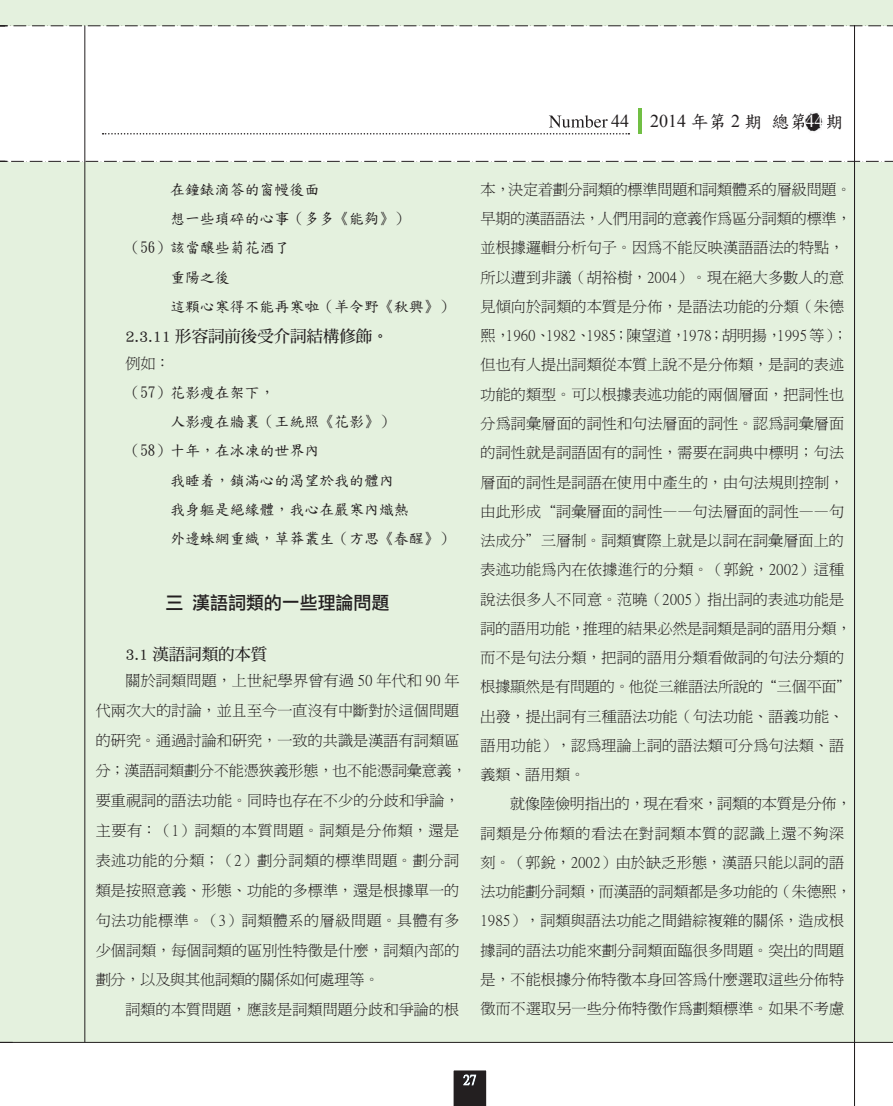
<style>
.page{position:relative;width:893px;height:1106px;background:#fff}
.page>*{position:absolute;margin:0;border:0;box-sizing:border-box;transform-origin:0 0}
.t1{font:18px "Times New Roman";color:#231f20}
.t2{font:18px "DF Li Hei Md WIN BF";letter-spacing:-.005em;color:#231f20}
.t3{font:18px "Times New Roman";color:#fff}
.t4{font:16.5px "DF Ming Std W7";letter-spacing:-.005em;color:#231f20}
.t5{font:15px/29.2px "Ming Li U";letter-spacing:.01em;color:#231f20}
.t6{font:15px "DF Kai Shu SB Estd BF";letter-spacing:-.005em;color:#231f20}
.s1{font-family:"DF Kai Shu SB Estd BF"}
</style>
<div class="page">
<div style="left:0;top:0;width:893px;height:1042px;background:#e4f1de"></div>
<div style="left:0;top:26px;width:893px;height:135px;background:#fff"></div>
<hr style="left:0;top:1042px;width:893px;height:1px;background:#231f20">
<svg style="left:453px;top:1070px;width:34px;height:36px"></svg>
<hr style="left:639px;top:108px;width:3px;height:26px;background:#71bf44">
<hr style="left:85px;top:26px;width:1px;height:1016px;background:#231f20">
<hr style="left:854px;top:26px;width:1px;height:1080px;background:#231f20">
<svg style="left:0;top:161px;width:893px;height:1px"></svg>
<svg style="left:0;top:26px;width:893px;height:1px"></svg>
<img style="left:805px;top:113px;width:18px;height:19px">
<svg style="left:103px;top:115px;width:526px;height:19px"></svg>
<p class="t1" style="left:611px;top:109px;width:234px">44 2014 <span class="s1">年第</span> 2 <span class="s1">期 總第 期</span></p>
<p class="t3" style="left:805px;top:109px;width:19px">44</p>
<p class="t6" style="left:170px;top:182px;width:151px">在鐘錶滴答的窗幔後面</p>
<p class="t6" style="left:170px;top:211px;width:240px">想一些瑣碎的心事（多多《能夠》）</p>
<p class="t6" style="left:125px;top:240px;width:166px">（56）該當釀些菊花酒了</p>
<p class="t6" style="left:170px;top:270px;width:61px">重陽之後</p>
<p class="t6" style="left:170px;top:299px;width:285px">這顆心寒得不能再寒啦（羊令野《秋興》）</p>
<p class="t4" style="left:125px;top:327px;width:265px">2.3.11 形容詞前後受介詞結構修飾。</p>
<p class="t5" style="left:125px;top:348px;width:46px">例如：</p>
<p class="t6" style="left:125px;top:385px;width:151px">（57）花影瘦在架下，</p>
<p class="t6" style="left:170px;top:414px;width:225px">人影瘦在牆裏（王統照《花影》）</p>
<p class="t6" style="left:125px;top:443px;width:196px">（58）十年，在冰凍的世界內</p>
<p class="t6" style="left:170px;top:472px;width:225px">我睡着，鎖滿心的渴望於我的體內</p>
<p class="t6" style="left:170px;top:502px;width:240px">我身軀是絕緣體，我心在嚴寒內熾熱</p>
<p class="t6" style="left:170px;top:531px;width:285px">外邊蛛網重織，草莽叢生（方思《春醒》）</p>
<p class="t2" style="left:165px;top:594px;width:225px">三 漢語詞類的一些理論問題</p>
<p class="t4" style="left:125px;top:645px;width:143px">3.1 漢語詞類的本質</p>
<p class="t5" style="left:96px;top:665px;width:373px;line-height:30px;text-indent:30px">關於詞類問題，上世紀學界曾有過 50 年代和 90 年代兩次大的討論，並且至今一直沒有中斷對於這個問題的研究。通過討論和研究，一致的共識是漢語有詞類區分；漢語詞類劃分不能憑狹義形態，也不能憑詞彙意義，要重視詞的語法功能。同時也存在不少的分歧和爭論，主要有：（1）詞類的本質問題。詞類是分佈類，還是表述功能的分類；（2）劃分詞類的標準問題。劃分詞類是按照意義、形態、功能的多標準，還是根據單一的句法功能標準。（3）詞類體系的層級問題。具體有多少個詞類，每個詞類的區別性特徵是什麼，詞類內部的劃分，以及與其他詞類的關係如何處理等。</p>
<p class="t5" style="left:125px;top:994px;width:335px">詞類的本質問題，應該是詞類問題分歧和爭論的根</p>
<p class="t5" style="left:480px;top:175px;width:373px">本，決定着劃分詞類的標準問題和詞類體系的層級問題。早期的漢語語法，人們用詞的意義作為區分詞類的標準，並根據邏輯分析句子。因為不能反映漢語語法的特點，所以遭到非議（胡裕樹，2004）。現在絕大多數人的意見傾向於詞類的本質是分佈，是語法功能的分類（朱德熙，1960、1982、1985；陳望道，1978；胡明揚，1995 等）；但也有人提出詞類從本質上說不是分佈類，是詞的表述功能的類型。可以根據表述功能的兩個層面，把詞性也分為詞彙層面的詞性和句法層面的詞性。認為詞彙層面的詞性就是詞語固有的詞性，需要在詞典中標明；句法層面的詞性是詞語在使用中產生的，由句法規則控制，由此形成“詞彙層面的詞性——句法層面的詞性——句法成分”三層制。詞類實際上就是以詞在詞彙層面上的表述功能為內在依據進行的分類。（郭銳，2002）這種說法很多人不同意。范曉（2005）指出詞的表述功能是詞的語用功能，推理的結果必然是詞類是詞的語用分類，而不是句法分類，把詞的語用分類看做詞的句法分類的根據顯然是有問題的。他從三維語法所說的“三個平面”出發，提出詞有三種語法功能（句法功能、語義功能、語用功能），認為理論上詞的語法類可分為句法類、語義類、語用類。</p>
<p class="t5" style="left:480px;top:789px;width:373px;text-indent:30px">就像陸儉明指出的，現在看來，詞類的本質是分佈，詞類是分佈類的看法在對詞類本質的認識上還不夠深刻。（郭銳，2002）由於缺乏形態，漢語只能以詞的語法功能劃分詞類，而漢語的詞類都是多功能的（朱德熙，<br>1985），詞類與語法功能之間錯綜複雜的關係，造成根據詞的語法功能來劃分詞類面臨很多問題。突出的問題是，不能根據分佈特徵本身回答為什麼選取這些分佈特徵而不選取另一些分佈特徵作為劃類標準。如果不考慮</p>
</div>
